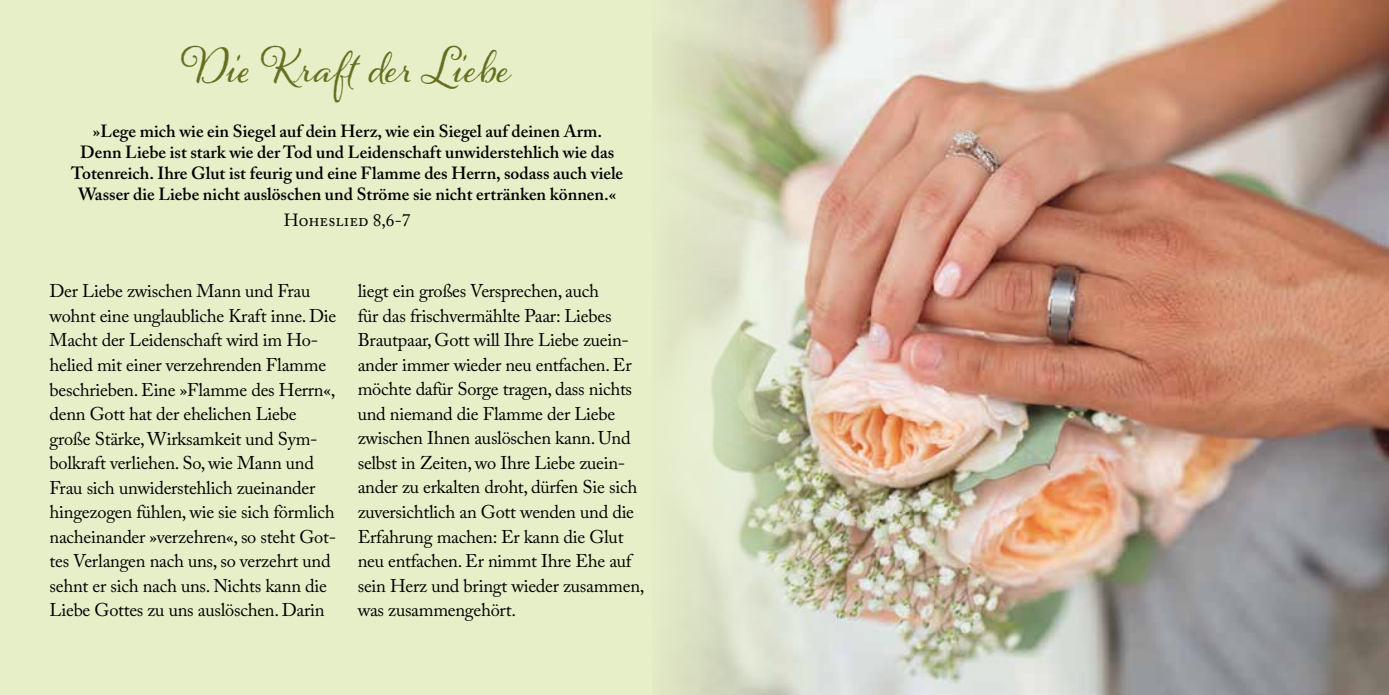
<style>
.page{position:relative;width:1389px;height:695px;background:#fff}
.page>*{position:absolute;margin:0;border:0;box-sizing:border-box;transform-origin:0 0}
.t1{font:43.75px "Alana PRO";color:#666e1f}
.t2{font:18.38px/24.5px "Adobe Caslon Pro";letter-spacing:-.015em;color:#000}
.t3{font:600 17.5px/21px "Adobe Caslon Pro";color:#000;text-align:center}
.t4{font:17.5px "Adobe Caslon Pro";color:#000}
</style>
<div class="page">
<div style="left:0;top:0;width:1389px;height:694px;background:#e7efc9"></div>
<img style="left:660px;top:0;width:729px;height:694px">
<h1 class="t1" style="left:184px;top:42px;width:329px">Die Kraft der Liebe</h1>
<p class="t3" style="left:71px;top:120px;width:553px">»Lege mich wie ein Siegel auf dein Herz, wie ein Siegel auf deinen Arm.<br>Denn Liebe ist stark wie der Tod und Leidenschaft unwiderstehlich wie das Totenreich. Ihre Glut ist feurig und eine Flamme des Herrn, sodass auch viele Wasser die Liebe nicht auslöschen und Ströme sie nicht ertränken können.«</p>
<p class="t4" style="left:284px;top:210px;width:128px">Hoheslied 8,6-7</p>
<p class="t2" style="left:50px;top:279px;width:288px">Der Liebe zwischen Mann und Frau wohnt eine unglaubliche Kraft inne. Die Macht der Leidenschaft wird im Ho&shy;helied mit einer verzehrenden Flamme beschrieben. Eine »Flamme des Herrn«, denn Gott hat der ehelichen Liebe große Stärke, Wirksamkeit und Sym&shy;bolkraft verliehen. So, wie Mann und Frau sich unwiderstehlich zueinander hingezogen fühlen, wie sie sich förmlich nacheinander »verzehren«, so steht Got&shy;tes Verlangen nach uns, so verzehrt und sehnt er sich nach uns. Nichts kann die Liebe Gottes zu uns auslöschen. Darin</p>
<p class="t2" style="left:358px;top:279px;width:288px">liegt ein großes Versprechen, auch<br>für das frischvermählte Paar: Liebes Brautpaar, Gott will Ihre Liebe zuein&shy;ander immer wieder neu entfachen. Er möchte dafür Sorge tragen, dass nichts und niemand die Flamme der Liebe zwischen Ihnen auslöschen kann. Und selbst in Zeiten, wo Ihre Liebe zuein&shy;ander zu erkalten droht, dürfen Sie sich zuversichtlich an Gott wenden und die Erfahrung machen: Er kann die Glut neu entfachen. Er nimmt Ihre Ehe auf sein Herz und bringt wieder zusammen, was zusammengehört.</p>
</div>
